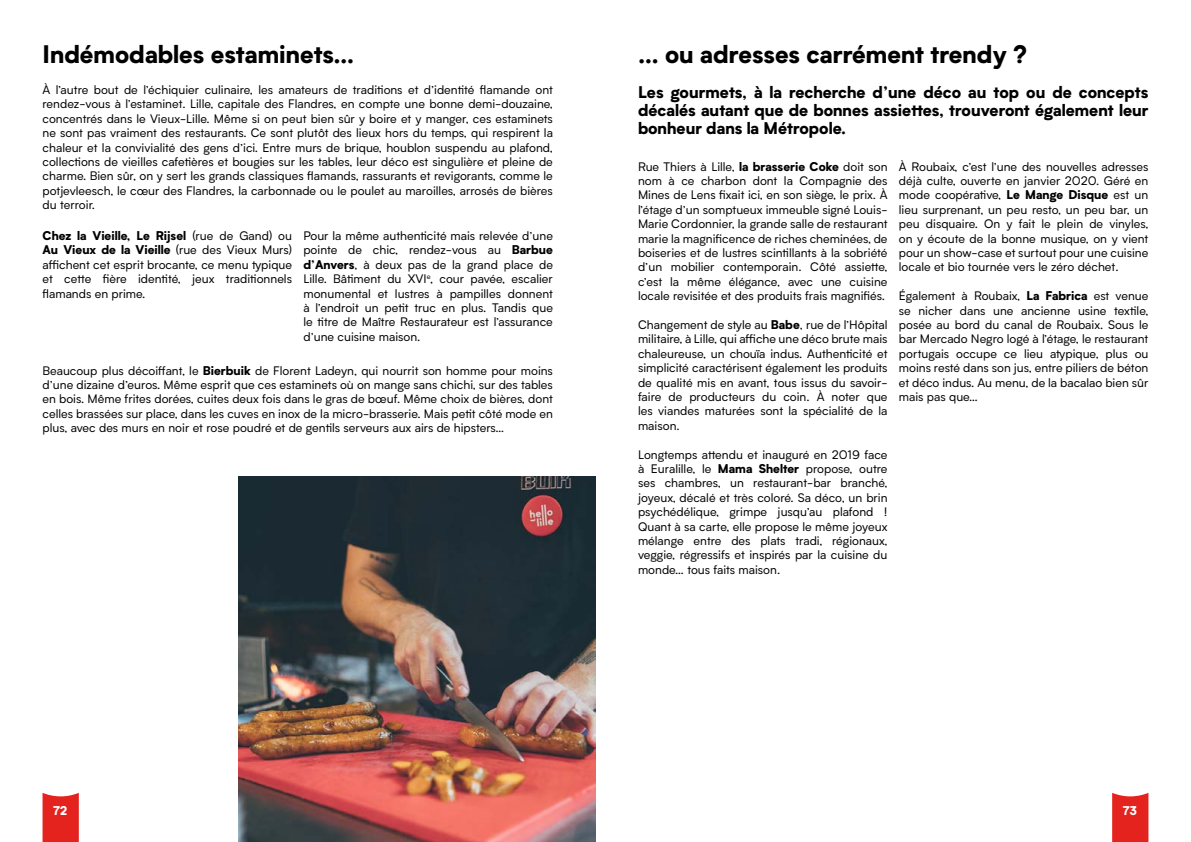
<style>
.page{position:relative;width:1191px;height:842px;background:#fff}
.page>*{position:absolute;margin:0;border:0;box-sizing:border-box;transform-origin:0 0}
.t1{font:900 24px "Biotif";color:#000}
.t2{font:900 16px/18px "Biotif";color:#000;text-align:justify}
.t3{font:12px/14.4px "Biotif";color:#000;text-align:justify}
.t4{font:900 12px "Biotif";color:#fff}
.s1{font-weight:900}
</style>
<div class="page">
<svg style="left:43px;top:793px;width:36px;height:49px;background:#e62d29"></svg>
<svg style="left:1112px;top:793px;width:36px;height:49px;background:#e62d29"></svg>
<img style="left:238px;top:476px;width:357px;height:366px">
<h1 class="t1" style="left:43px;top:36px;width:313px">Indémodables estaminets…</h1>
<p class="t3" style="left:43px;top:82px;width:512px">À l’autre bout de l’échiquier culinaire, les amateurs de traditions et d’identité flamande ont rendez-vous à l’estaminet. Lille, capitale des Flandres, en compte une bonne demi-douzaine, concentrés dans le Vieux-Lille. Même si on peut bien sûr y boire et y manger, ces estaminets ne sont pas vraiment des restaurants. Ce sont plutôt des lieux hors du temps, qui respirent la chaleur et la convivialité des gens d’ici. Entre murs de brique, houblon suspendu au plafond, collections de vieilles cafetières et bougies sur les tables, leur déco est singulière et pleine de charme. Bien sûr, on y sert les grands classiques flamands, rassurants et revigorants, comme le potjevleesch, le cœur des Flandres, la carbonnade ou le poulet au maroilles, arrosés de bières du terroir.</p>
<p class="t3" style="left:43px;top:228px;width:251px"><span class="s1">Chez la Vieille, Le Rijsel</span> (rue de Gand) ou <span class="s1">Au Vieux de la Vieille</span> (rue des Vieux Murs) affichent cet esprit brocante, ce menu typique et cette fière identité, jeux traditionnels flamands en prime.</p>
<p class="t3" style="left:303px;top:228px;width:251px">Pour la même authenticité mais relevée d’une pointe de chic, rendez-vous au <span class="s1">Barbue d’Anvers</span>, à deux pas de la grand place de Lille. Bâtiment du XVI<sup>e</sup>, cour pavée, escalier monumental et lustres à pampilles donnent à l’endroit un petit truc en plus. Tandis que le titre de Maître Restaurateur est l’assurance d’une cuisine maison.</p>
<p class="t3" style="left:43px;top:363px;width:512px">Beaucoup plus décoiffant, le <span class="s1">Bierbuik</span> de Florent Ladeyn, qui nourrit son homme pour moins d’une dizaine d’euros. Même esprit que ces estaminets où on mange sans chichi, sur des tables en bois. Même frites dorées, cuites deux fois dans le gras de bœuf. Même choix de bières, dont celles brassées sur place, dans les cuves en inox de la micro-brasserie. Mais petit côté mode en plus, avec des murs en noir et rose poudré et de gentils serveurs aux airs de hipsters…</p>
<h1 class="t1" style="left:638px;top:36px;width:390px">… ou adresses carrément trendy ?</h1>
<h2 class="t2" style="left:638px;top:82px;width:512px">Les gourmets, à la recherche d’une déco au top ou de concepts décalés autant que de bonnes assiettes, trouveront également leur bonheur dans la Métropole.</h2>
<p class="t3" style="left:638px;top:159px;width:251px">Rue Thiers à Lille, <span class="s1">la brasserie Coke</span> doit son nom à ce charbon dont la Compagnie des Mines de Lens fixait ici, en son siège, le prix. À l’étage d’un somptueux immeuble signé Louis-Marie Cordonnier, la grande salle de restaurant marie la magnificence de riches cheminées, de boiseries et de lustres scintillants à la sobriété d’un mobilier contemporain. Côté assiette, c’est la même élégance, avec une cuisine locale revisitée et des produits frais magnifiés.</p>
<p class="t3" style="left:638px;top:317px;width:251px">Changement de style au <span class="s1">Babe</span>, rue de l’Hôpital militaire, à Lille, qui affiche une déco brute mais chaleureuse, un chouïa indus. Authenticité et simplicité caractérisent également les produits de qualité mis en avant, tous issus du savoir&shy;faire de producteurs du coin. À noter que les viandes maturées sont la spécialité de la maison.</p>
<p class="t3" style="left:638px;top:447px;width:251px">Longtemps attendu et inauguré en 2019 face à Euralille, le <span class="s1">Mama Shelter</span> propose, outre ses chambres, un restaurant-bar branché, joyeux, décalé et très coloré. Sa déco, un brin psychédélique, grimpe jusqu’au plafond !<br>Quant à sa carte, elle propose le même joyeux mélange entre des plats tradi, régionaux, veggie, régressifs et inspirés par la cuisine du monde… tous faits maison.</p>
<p class="t3" style="left:899px;top:159px;width:251px">À Roubaix, c’est l’une des nouvelles adresses déjà culte, ouverte en janvier 2020. Géré en mode coopérative, <span class="s1">Le Mange Disque</span> est un lieu surprenant, un peu resto, un peu bar, un peu disquaire. On y fait le plein de vinyles, on y écoute de la bonne musique, on y vient pour un show-case et surtout pour une cuisine locale et bio tournée vers le zéro déchet.</p>
<p class="t3" style="left:899px;top:288px;width:251px">Également à Roubaix, <span class="s1">La Fabrica</span> est venue se nicher dans une ancienne usine textile, posée au bord du canal de Roubaix. Sous le bar Mercado Negro logé à l’étage, le restaurant portugais occupe ce lieu atypique, plus ou moins resté dans son jus, entre piliers de béton et déco indus. Au menu, de la bacalao bien sûr mais pas que…</p>
<p class="t4" style="left:53px;top:802px;width:15px">72</p>
<p class="t4" style="left:1122px;top:802px;width:16px">73</p>
</div>
